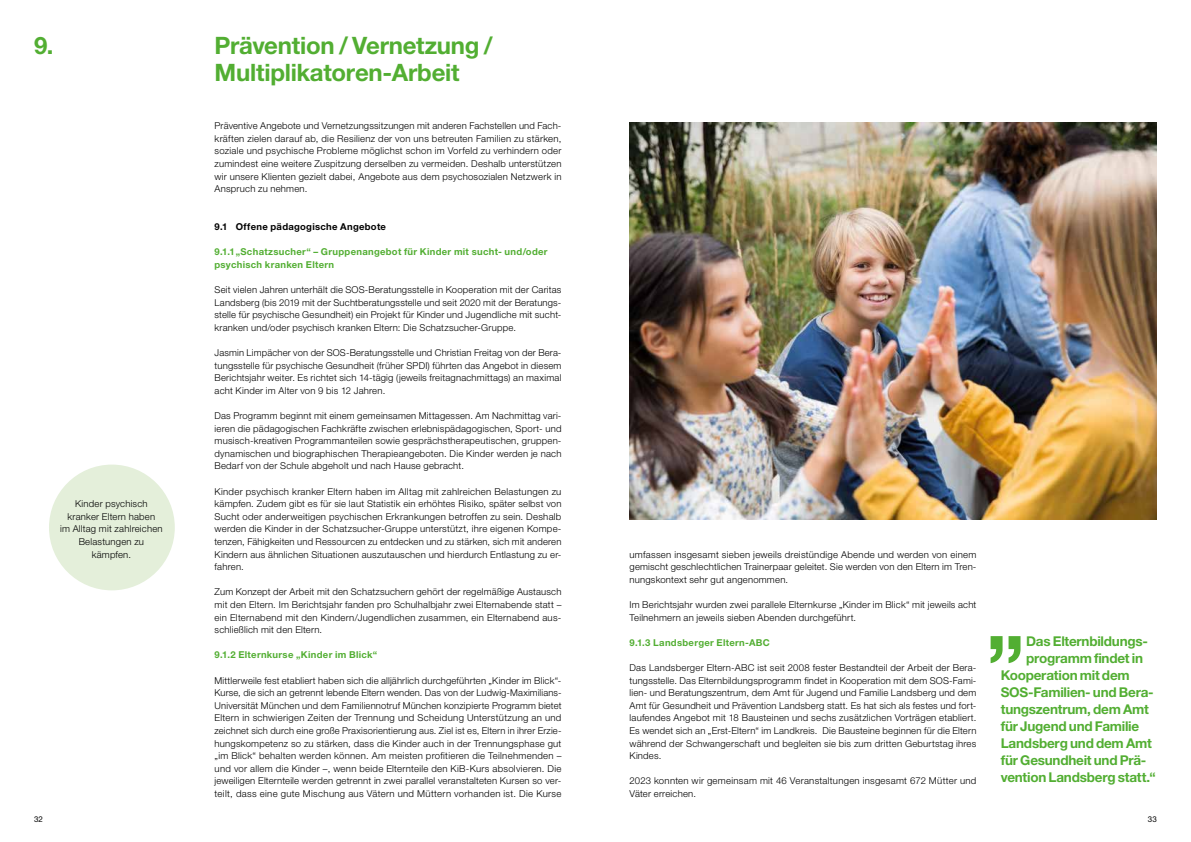
<style>
.page{position:relative;width:1191px;height:842px;background:#fff}
.page>*{position:absolute;margin:0;border:0;box-sizing:border-box;transform-origin:0 0}
.t1{font:700 24px/27px "Helvetica Neue LT Std";letter-spacing:-.01em;color:#52ae32}
.t2{font:700 13.5px "Helvetica Neue LT Std";letter-spacing:-.02em;color:#52ae32}
.t3{font:300 9.5px/12.6px "Helvetica Neue LT Std";letter-spacing:.025em;color:#000;text-align:justify}
.t4{font:700 9.5px/12.6px "Helvetica Neue LT Std";letter-spacing:.03em;color:#52ae32}
.t5{font:700 9.5px "Helvetica Neue LT Std";letter-spacing:.03em;color:#000}
.t6{font:8px "Helvetica Neue LT Std";color:#000}
</style>
<div class="page">
<div style="left:49px;top:465px;width:126px;height:125px;background:#e4efda;border-radius:50%"></div>
<svg style="left:990px;top:636px;width:30px;height:27px"></svg>
<img style="left:629px;top:122px;width:528px;height:398px">
<h1 class="t1" style="left:34px;top:31px;width:21px">9.</h1>
<p class="t3" style="left:60px;top:497px;width:104px;text-align:center">Kinder psychisch kranker Eltern haben<br>im Alltag mit zahlreichen<br>Belastungen zu kämpfen.</p>
<h1 class="t1" style="left:214px;top:31px;width:279px">Prävention / Vernetzung /<br>Multiplikatoren-Arbeit</h1>
<p class="t3" style="left:214px;top:119px;width:348px">Präventive Angebote und Vernetzungssitzungen mit anderen Fachstellen und Fach&shy;kräften zielen darauf ab, die Resilienz der von uns betreuten Familien zu stärken, soziale und psychische Probleme möglichst schon im Vorfeld zu verhindern oder zumindest eine weitere Zuspitzung derselben zu vermeiden. Deshalb unterstützen wir unsere Klienten gezielt dabei, Angebote aus dem psychosozialen Netzwerk in Anspruch zu nehmen.</p>
<p class="t5" style="left:214px;top:221px;width:173px">9.1 Offene pädagogische Angebote</p>
<p class="t4" style="left:214px;top:245px;width:334px">9.1.1„Schatzsucher“ – Gruppenangebot für Kinder mit sucht- und/oder psychisch kranken Eltern</p>
<p class="t3" style="left:214px;top:283px;width:348px">Seit vielen Jahren unterhält die SOS-Beratungsstelle in Kooperation mit der Caritas Landsberg (bis 2019 mit der Suchtberatungsstelle und seit 2020 mit der Beratungs&shy;stelle für psychische Gesundheit) ein Projekt für Kinder und Jugendliche mit sucht&shy;kranken und/oder psychisch kranken Eltern: Die Schatzsucher-Gruppe.</p>
<p class="t3" style="left:214px;top:346px;width:348px">Jasmin Limpächer von der SOS-Beratungsstelle und Christian Freitag von der Bera&shy;tungsstelle für psychische Gesundheit (früher SPDI) führten das Angebot in diesem Berichtsjahr weiter. Es richtet sich 14-tägig (jeweils freitagnachmittags) an maximal acht Kinder im Alter von 9 bis 12 Jahren.</p>
<p class="t3" style="left:214px;top:409px;width:348px">Das Programm beginnt mit einem gemeinsamen Mittagessen. Am Nachmittag vari&shy;ieren die pädagogischen Fachkräfte zwischen erlebnispädagogischen, Sport- und musisch-kreativen Programmanteilen sowie gesprächstherapeutischen, gruppen&shy;dynamischen und biographischen Therapieangeboten. Die Kinder werden je nach Bedarf von der Schule abgeholt und nach Hause gebracht.</p>
<p class="t3" style="left:214px;top:485px;width:348px">Kinder psychisch kranker Eltern haben im Alltag mit zahlreichen Belastungen zu kämpfen. Zudem gibt es für sie laut Statistik ein erhöhtes Risiko, später selbst von Sucht oder anderweitigen psychischen Erkrankungen betroffen zu sein. Deshalb werden die Kinder in der Schatzsucher-Gruppe unterstützt, ihre eigenen Kompe&shy;tenzen, Fähigkeiten und Ressourcen zu entdecken und zu stärken, sich mit anderen Kindern aus ähnlichen Situationen auszutauschen und hierdurch Entlastung zu er&shy;fahren.</p>
<p class="t3" style="left:214px;top:585px;width:348px">Zum Konzept der Arbeit mit den Schatzsuchern gehört der regelmäßige Austausch mit den Eltern. Im Berichtsjahr fanden pro Schulhalbjahr zwei Elternabende statt – ein Elternabend mit den Kindern/Jugendlichen zusammen, ein Elternabend aus&shy;schließlich mit den Eltern.</p>
<p class="t4" style="left:214px;top:648px;width:164px">9.1.2 Elternkurse „Kinder im Blick“</p>
<p class="t3" style="left:214px;top:674px;width:348px">Mittlerweile fest etabliert haben sich die alljährlich durchgeführten „Kinder im Blick“- Kurse, die sich an getrennt lebende Eltern wenden. Das von der Ludwig-Maximilians-Universität München und dem Familiennotruf München konzipierte Programm bietet Eltern in schwierigen Zeiten der Trennung und Scheidung Unterstützung an und zeichnet sich durch eine große Praxisorientierung aus. Ziel ist es, Eltern in ihrer Erzie&shy;hungskompetenz so zu stärken, dass die Kinder auch in der Trennungsphase gut „im Blick“ behalten werden können. Am meisten profitieren die Teilnehmenden – und vor allem die Kinder –, wenn beide Elternteile den KiB-Kurs absolvieren. Die jeweiligen Elternteile werden getrennt in zwei parallel veranstalteten Kursen so ver&shy;teilt, dass eine gute Mischung aus Vätern und Müttern vorhanden ist. Die Kurse</p>
<p class="t3" style="left:629px;top:548px;width:348px">umfassen insgesamt sieben jeweils dreistündige Abende und werden von einem gemischt geschlechtlichen Trainerpaar geleitet. Sie werden von den Eltern im Tren&shy;nungskontext sehr gut angenommen.</p>
<p class="t3" style="left:629px;top:598px;width:348px">Im Berichtsjahr wurden zwei parallele Elternkurse „Kinder im Blick“ mit jeweils acht<br>Teilnehmern an jeweils sieben Abenden durchgeführt.</p>
<p class="t4" style="left:629px;top:636px;width:142px">9.1.3 Landsberger Eltern-ABC</p>
<p class="t3" style="left:629px;top:661px;width:348px">Das Landsberger Eltern-ABC ist seit 2008 fester Bestandteil der Arbeit der Bera&shy;tungsstelle. Das Elternbildungsprogramm findet in Kooperation mit dem SOS-Fami&shy;lien- und Beratungszentrum, dem Amt für Jugend und Familie Landsberg und dem Amt für Gesundheit und Prävention Landsberg statt. Es hat sich als festes und fort&shy;laufendes Angebot mit 18 Bausteinen und sechs zusätzlichen Vorträgen etabliert.<br>Es wendet sich an „Erst-Eltern“ im Landkreis. Die Bausteine beginnen für die Eltern während der Schwangerschaft und begleiten sie bis zum dritten Geburtstag ihres Kindes.</p>
<p class="t3" style="left:629px;top:774px;width:348px">2023 konnten wir gemeinsam mit 46 Veranstaltungen insgesamt 672 Mütter und<br>Väter erreichen.</p>
<h2 class="t2" style="left:1026px;top:633px;width:123px">Das Elternbildungs-</h2>
<h2 class="t2" style="left:1026px;top:650px;width:118px">programm findet in</h2>
<h2 class="t2" style="left:1000px;top:667px;width:130px">Kooperation mit dem</h2>
<h2 class="t2" style="left:1000px;top:684px;width:154px">SOS-Familien- und Bera-</h2>
<h2 class="t2" style="left:1000px;top:701px;width:149px">tungszentrum, dem Amt</h2>
<h2 class="t2" style="left:1000px;top:718px;width:140px">für Jugend und Familie</h2>
<h2 class="t2" style="left:1000px;top:735px;width:152px">Landsberg und dem Amt</h2>
<h2 class="t2" style="left:1000px;top:752px;width:147px">für Gesundheit und Prä-</h2>
<h2 class="t2" style="left:1000px;top:769px;width:156px">vention Landsberg statt.“</h2>
<p class="t6" style="left:34px;top:815px;width:11px">32</p>
<p class="t6" style="left:1147px;top:815px;width:11px">33</p>
</div>
